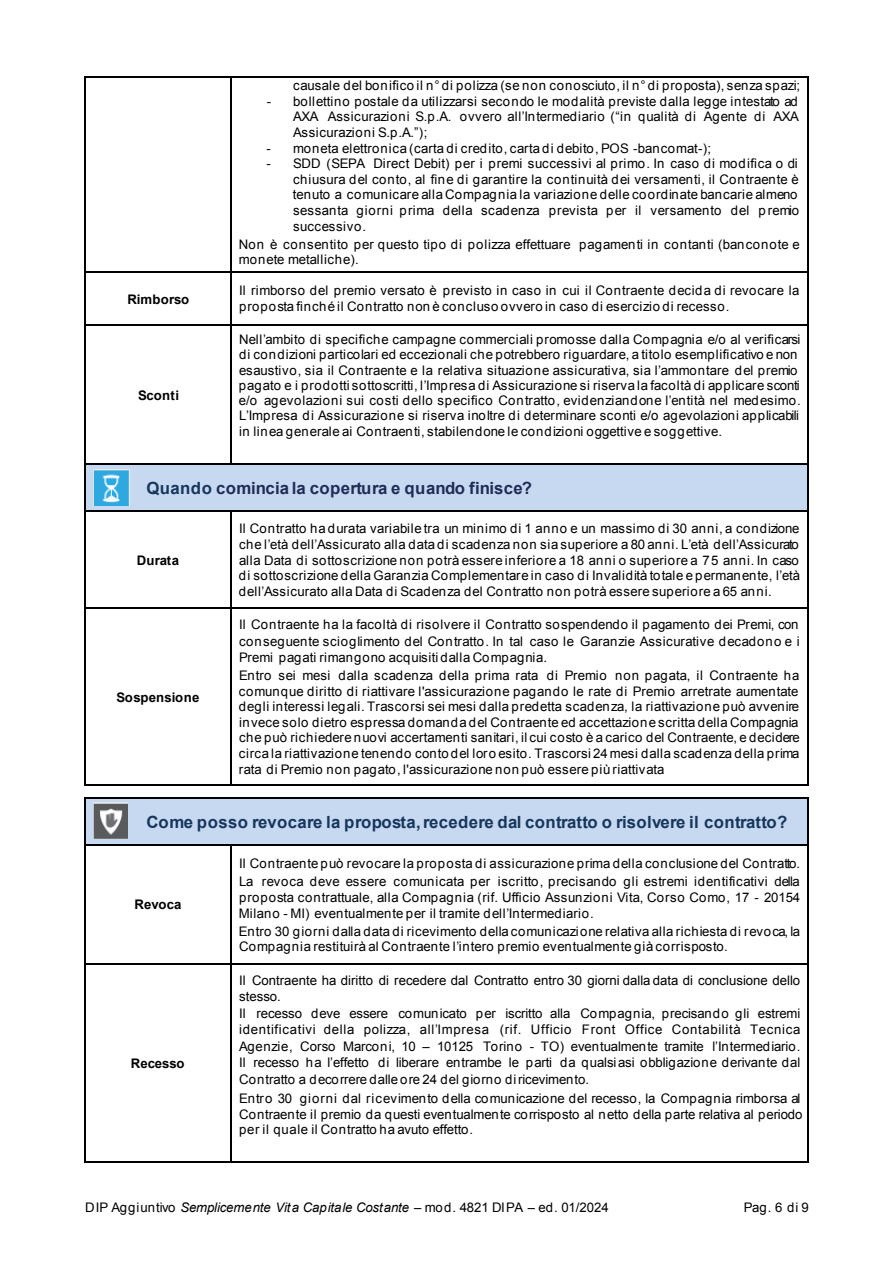
<style>
.page{position:relative;width:893px;height:1263px;background:#fff}
.page>*{position:absolute;margin:0;border:0;box-sizing:border-box;transform-origin:0 0}
.t1{font:700 16.8px "Arial";letter-spacing:.015em;color:#16365c}
.t2{font:700 16.8px "Arial";letter-spacing:.015em;color:#212c56}
.t3{font:13.2px/15.6px "Arial";letter-spacing:.005em;color:#000;text-align:justify}
.t4{font:13.2px/15.6px "Arial";letter-spacing:.03em;color:#000}
.t5{font:13.2px/15.6px "Arial";letter-spacing:.045em;color:#000}
.t6{font:13.2px/18px "Arial";letter-spacing:.04em;color:#000}
.t7{font:700 13.2px "Arial";letter-spacing:-.005em;color:#000}
.s1{color:#16365c}
.s2{font-style:italic}
</style>
<div class="page">
<hr style="left:85px;top:77px;width:146px;height:1px;background:#000">
<hr style="left:232px;top:77px;width:575px;height:1px;background:#000">
<hr style="left:84px;top:78px;width:1px;height:193px;background:#000">
<hr style="left:231px;top:78px;width:1px;height:193px;background:#000">
<hr style="left:807px;top:78px;width:2px;height:193px;background:#000">
<hr style="left:85px;top:271px;width:146px;height:2px;background:#000">
<hr style="left:232px;top:271px;width:575px;height:2px;background:#000">
<hr style="left:84px;top:273px;width:1px;height:51px;background:#000">
<hr style="left:231px;top:273px;width:1px;height:51px;background:#000">
<hr style="left:807px;top:273px;width:2px;height:51px;background:#000">
<hr style="left:85px;top:324px;width:146px;height:1px;background:#000">
<hr style="left:232px;top:324px;width:575px;height:1px;background:#000">
<hr style="left:84px;top:325px;width:1px;height:139px;background:#000">
<hr style="left:231px;top:325px;width:1px;height:139px;background:#000">
<hr style="left:807px;top:325px;width:2px;height:139px;background:#000">
<div style="left:85px;top:464px;width:53px;height:46px;background:#c7d9f1"></div>
<svg style="left:94px;top:470px;width:36px;height:36px"></svg>
<div style="left:138px;top:464px;width:671px;height:46px;background:#c7d9f1"></div>
<hr style="left:85px;top:464px;width:53px;height:1px;background:#000">
<hr style="left:139px;top:464px;width:92px;height:1px;background:#000">
<hr style="left:232px;top:464px;width:575px;height:1px;background:#000">
<hr style="left:84px;top:465px;width:1px;height:45px;background:#000">
<hr style="left:807px;top:465px;width:2px;height:45px;background:#000">
<hr style="left:85px;top:510px;width:53px;height:2px;background:#000">
<hr style="left:139px;top:510px;width:92px;height:2px;background:#000">
<hr style="left:232px;top:510px;width:575px;height:2px;background:#000">
<hr style="left:84px;top:512px;width:1px;height:96px;background:#000">
<hr style="left:231px;top:512px;width:1px;height:96px;background:#000">
<hr style="left:807px;top:512px;width:2px;height:96px;background:#000">
<hr style="left:85px;top:608px;width:146px;height:1px;background:#000">
<hr style="left:232px;top:608px;width:575px;height:1px;background:#000">
<hr style="left:84px;top:609px;width:1px;height:175px;background:#000">
<hr style="left:85px;top:784px;width:146px;height:2px;background:#000">
<hr style="left:231px;top:609px;width:1px;height:175px;background:#000">
<hr style="left:232px;top:784px;width:575px;height:2px;background:#000">
<hr style="left:807px;top:609px;width:2px;height:175px;background:#000">
<div style="left:85px;top:798px;width:53px;height:46px;background:#c7d9f1"></div>
<div style="left:138px;top:798px;width:671px;height:46px;background:#c7d9f1"></div>
<hr style="left:85px;top:798px;width:53px;height:1px;background:#000">
<hr style="left:139px;top:798px;width:668px;height:1px;background:#000">
<hr style="left:84px;top:799px;width:1px;height:45px;background:#000">
<hr style="left:807px;top:799px;width:2px;height:45px;background:#000">
<hr style="left:85px;top:844px;width:53px;height:2px;background:#000">
<hr style="left:139px;top:844px;width:92px;height:2px;background:#000">
<hr style="left:232px;top:844px;width:575px;height:2px;background:#000">
<hr style="left:84px;top:846px;width:1px;height:117px;background:#000">
<hr style="left:231px;top:846px;width:1px;height:117px;background:#000">
<hr style="left:807px;top:846px;width:2px;height:117px;background:#000">
<hr style="left:85px;top:963px;width:146px;height:1px;background:#000">
<hr style="left:232px;top:963px;width:575px;height:1px;background:#000">
<hr style="left:84px;top:964px;width:1px;height:197px;background:#000">
<hr style="left:85px;top:1161px;width:146px;height:2px;background:#000">
<hr style="left:231px;top:964px;width:1px;height:197px;background:#000">
<hr style="left:232px;top:1161px;width:575px;height:2px;background:#000">
<hr style="left:807px;top:964px;width:2px;height:197px;background:#000">
<img style="left:93px;top:469px;width:36px;height:36px">
<img style="left:93px;top:803px;width:35px;height:36px">
<p class="t5" style="left:293px;top:78px;width:508px">causale del bonifico il n°di polizza (se non conosciuto, il n°di proposta), senza spazi;</p>
<p class="t3" style="left:293px;top:93px;width:507px;text-indent:-26px">- bollettino postale da utilizzarsi secondo le modalità previste dalla legge intestato ad AXA Assicurazioni S.p.A. ovvero all’Intermediario (“in qualità di Agente di AXA Assicurazioni S.p.A.”);</p>
<p class="t4" style="left:267px;top:140px;width:446px">- moneta elettronica (carta di credito, carta di debito, POS -bancomat-);</p>
<p class="t3" style="left:293px;top:156px;width:507px;text-indent:-26px">- SDD (SEPA Direct Debit) per i premi successivi al primo. In caso di modifica o di chiusura del conto, al fine di garantire la continuità dei versamenti, il Contraente è tenuto a comunicare alla Compagnia la variazione delle coordinate bancarie almeno sessanta giorni prima della scadenza prevista per il versamento del premio successivo.</p>
<p class="t4" style="left:239px;top:236px;width:562px">Non è consentito per questo tipo di polizza effettuare pagamenti in contanti (banconote e monete metalliche).</p>
<p class="t7" style="left:127px;top:290px;width:63px">Rimborso</p>
<p class="t5" style="left:239px;top:283px;width:562px">Il rimborso del premio versato è previsto in caso in cui il Contraente decida di revocare la proposta finché il Contratto non è concluso ovvero in caso di esercizio di recesso.</p>
<p class="t7" style="left:138px;top:387px;width:42px">Sconti</p>
<p class="t4" style="left:239px;top:331px;width:563px">Nell’ambito di specifiche campagne commerciali promosse dalla Compagnia e/o al verificarsi di condizioni particolari ed eccezionali che potrebbero riguardare, a titolo esemplificativo e non esaustivo, sia il Contraente e la relativa situazione assicurativa, sia l’ammontare del premio pagato e i prodotti sottoscritti, l’Impresa di Assicurazione si riserva la facoltà di applicare sconti</p>
<p class="t5" style="left:239px;top:392px;width:563px">e/o agevolazioni sui costi dello specifico Contratto, evidenziandone l’entità nel medesimo.<br>L’Impresa di Assicurazione si riserva inoltre di determinare sconti e/o agevolazioni applicabili in linea generale ai Contraenti, stabilendone le condizioni oggettive e soggettive.</p>
<p class="t2" style="left:147px;top:477px;width:387px"><span class="s1">Quando</span> comincia la copertura e quando finisce?</p>
<p class="t7" style="left:137px;top:551px;width:44px">Durata</p>
<p class="t3" style="left:239px;top:521px;width:563px">Il Contratto ha durata variabile tra un minimo di 1 anno e un massimo di 30 anni, a condizione che l’età dell’Assicurato alla data di scadenza non sia superiore a 80 anni. L’età dell’Assicurato alla Data di sottoscrizione non potrà essere inferiore a 18 anni o superiore a 75 anni. In caso di sottoscrizione della Garanzia Complementare in caso di Invalidità totale e permanente, l’età dell’Assicurato alla Data di Scadenza del Contratto non potrà essere superiore a 65 anni.</p>
<p class="t3" style="left:239px;top:617px;width:562px;line-height:16.2px">Il Contraente ha la facoltà di risolvere il Contratto sospendendo il pagamento dei Premi, con conseguente scioglimento del Contratto. In tal caso le Garanzie Assicurative decadono e i Premi pagati rimangono acquisitidalla Compagnia.</p>
<p class="t3" style="left:239px;top:668px;width:562px">Entro sei mesi dalla scadenza della prima rata di Premio non pagata, il Contraente ha comunque diritto di riattivare l'assicurazione pagando le rate di Premio arretrate aumentate degli interessi legali. Trascorsi sei mesi dalla predetta scadenza, la riattivazione può avvenire invece solo dietro espressa domanda del Contraente ed accettazione scritta della Compagnia che può richiedere nuovi accertamenti sanitari, ilcui costo è a carico del Contraente, e decidere circa la riattivazione tenendo conto del loro esito. Trascorsi24 mesi dalla scadenza della prima rata di Premio non pagato, l'assicurazione non può essere più riattivata</p>
<p class="t1" style="left:147px;top:810px;width:642px">Come posso revocare la proposta, recedere dal contratto o risolvere il contratto?</p>
<p class="t7" style="left:117px;top:688px;width:84px">Sospensione</p>
<p class="t7" style="left:135px;top:896px;width:48px">Revoca</p>
<p class="t7" style="left:131px;top:1054px;width:55px">Recesso</p>
<p class="t6" style="left:239px;top:855px;width:563px">Il Contraente può revocare la proposta di assicurazione prima della conclusione del Contratto.<br>La revoca deve essere comunicata per iscritto, precisando gli estremi identificativi della</p>
<p class="t4" style="left:239px;top:890px;width:563px">proposta contrattuale, alla Compagnia (rif. Ufficio Assunzioni Vita, Corso Como, 17 - 20154<br>Milano - MI) eventualmente per il tramite dell’Intermediario.</p>
<p class="t4" style="left:239px;top:923px;width:563px">Entro 30 giorni dalla data di ricevimento della comunicazione relativa alla richiesta di revoca, la<br>Compagnia restituirà al Contraente l’intero premio eventualmente già corrisposto<span class="s2">.</span></p>
<p class="t3" style="left:239px;top:972px;width:563px;line-height:16.5px;text-align:left">Il Contraente ha diritto di recedere dal Contratto entro 30 giorni dalla data di conclusione dello stesso.<br>Il recesso deve essere comunicato per iscritto alla Compagnia, precisando gli estremi identificativi della polizza, all’Impresa (rif. Ufficio Front Office Contabilità Tecnica Agenzie, Corso Marconi, 10 – 10125 Torino - TO) eventualmente tramite l’Intermediario.<br>Il recesso ha l’effetto di liberare entrambe le parti da qualsiasi obbligazione derivante dal Contratto a decorrere dalle ore 24 del giorno diricevimento.</p>
<p class="t3" style="left:239px;top:1091px;width:565px;text-align:left">Entro 30 giorni dal ricevimento della comunicazione del recesso, la Compagnia rimborsa al<br>Contraente il premio da questi eventualmente corrisposto al netto della parte relativa al periodo per il quale il Contratto ha avuto effetto.</p>
<p class="t3" style="left:85px;top:1200px;width:525px">DIP Aggiuntivo <span class="s2">Semplicemente Vita Capitale Costante</span> – mod. 4821 DIPA – ed. 01/2024</p>
<p class="t3" style="left:744px;top:1200px;width:67px">Pag. 6 di 9</p>
</div>
